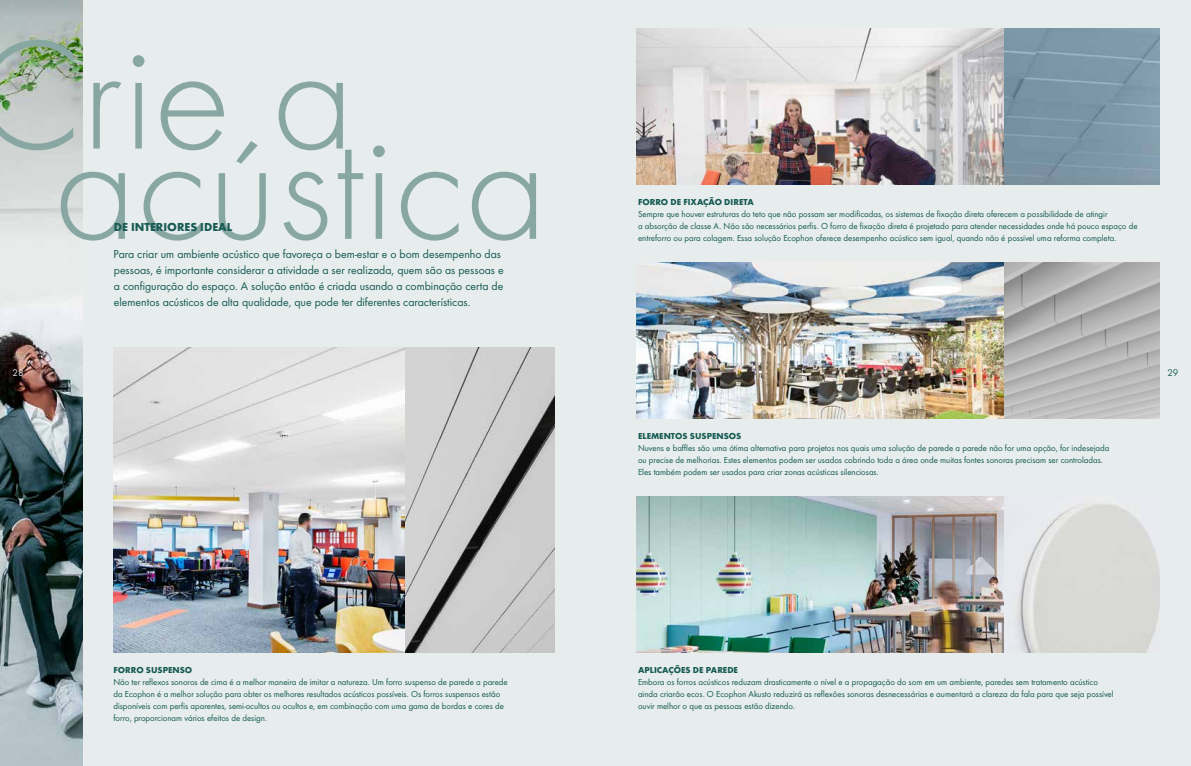
<style>
.page{position:relative;width:1191px;height:766px;background:#fff}
.page>*{position:absolute;margin:0;border:0;box-sizing:border-box;transform-origin:0 0}
.t1{font:300 160.8px "Futura";color:#88a7a3}
.t2{font:12px/16px "Futura Boo";color:#175a53}
.t3{font:700 12px "Futura";color:#175a53}
.t4{font:10px "Futura Boo";color:#e6edec}
.t5{font:10px "Futura Boo";color:#175a53}
.t6{font:9px/12px "Futura Boo";color:#175a53}
.t7{font:700 9px "Futura";color:#175a53}
</style>
<div class="page">
<div style="left:83px;top:0;width:1108px;height:765px;background:#e6edec"></div>
<img style="left:1003px;top:28px;width:156px;height:156px">
<img style="left:636px;top:28px;width:367px;height:156px">
<img style="left:1003px;top:262px;width:156px;height:156px">
<img style="left:636px;top:262px;width:367px;height:156px">
<img style="left:1003px;top:496px;width:156px;height:155px">
<img style="left:636px;top:496px;width:367px;height:155px">
<img style="left:404px;top:347px;width:150px;height:304px">
<img style="left:113px;top:347px;width:291px;height:304px">
<img style="left:0;top:0;width:82px;height:765px">
<h1 class="t1" style="left:-27px;top:4px;width:383px">Crie a</h1>
<h1 class="t1" style="left:53px;top:94px;width:495px">acústica</h1>
<h2 class="t3" style="left:114px;top:219px;width:120px">DE INTERIORES IDEAL</h2>
<p class="t2" style="left:114px;top:246px;width:391px">Para criar um ambiente acústico que favoreça o bem-estar e o bom desempenho das pessoas, é importante considerar a atividade a ser realizada, quem são as pessoas e a configuração do espaço. A solução então é criada usando a combinação certa de elementos acústicos de alta qualidade, que pode ter diferentes características.</p>
<p class="t7" style="left:638px;top:196px;width:117px">FORRO DE FIXAÇÃO DIRETA</p>
<p class="t6" style="left:638px;top:208px;width:501px">Sempre que houver estruturas do teto que não possam ser modificadas, os sistemas de fixação direta oferecem a possibilidade de atingir<br>a absorção de classe A. Não são necessários perfis. O forro de fixação direta é projetado para atender necessidades onde há pouco espaço de entreforro ou para colagem. Essa solução Ecophon oferece desempenho acústico sem igual, quando não é possível uma reforma completa.</p>
<p class="t4" style="left:12px;top:366px;width:13px">28</p>
<p class="t5" style="left:1167px;top:366px;width:13px">29</p>
<p class="t7" style="left:113px;top:664px;width:80px">FORRO SUSPENSO</p>
<p class="t6" style="left:113px;top:676px;width:396px">Não ter reflexos sonoros de cima é a melhor maneira de imitar a natureza. Um forro suspenso de parede a parede da Ecophon é a melhor solução para obter os melhores resultados acústicos possíveis. Os forros suspensos estão disponíveis com perfis aparentes, semi-ocultos ou ocultos e, em combinação com uma gama de bordas e cores de forro, proporcionam vários efeitos de design.</p>
<p class="t7" style="left:638px;top:430px;width:105px">ELEMENTOS SUSPENSOS</p>
<p class="t6" style="left:638px;top:442px;width:473px">Nuvens e baffles são uma ótima alternativa para projetos nos quais uma solução de parede a parede não for uma opção, for indesejada ou precise de melhorias. Estes elementos podem ser usados cobrindo toda a área onde muitas fontes sonoras precisam ser controladas.<br>Eles também podem ser usados para criar zonas acústicas silenciosas.</p>
<p class="t7" style="left:638px;top:664px;width:101px">APLICAÇÕES DE PAREDE</p>
<p class="t6" style="left:638px;top:676px;width:477px">Embora os forros acústicos reduzam drasticamente o nível e a propagação do som em um ambiente, paredes sem tratamento acústico ainda criarão ecos. O Ecophon Akusto reduzirá as reflexões sonoras desnecessárias e aumentará a clareza da fala para que seja possível ouvir melhor o que as pessoas estão dizendo.</p>
</div>
